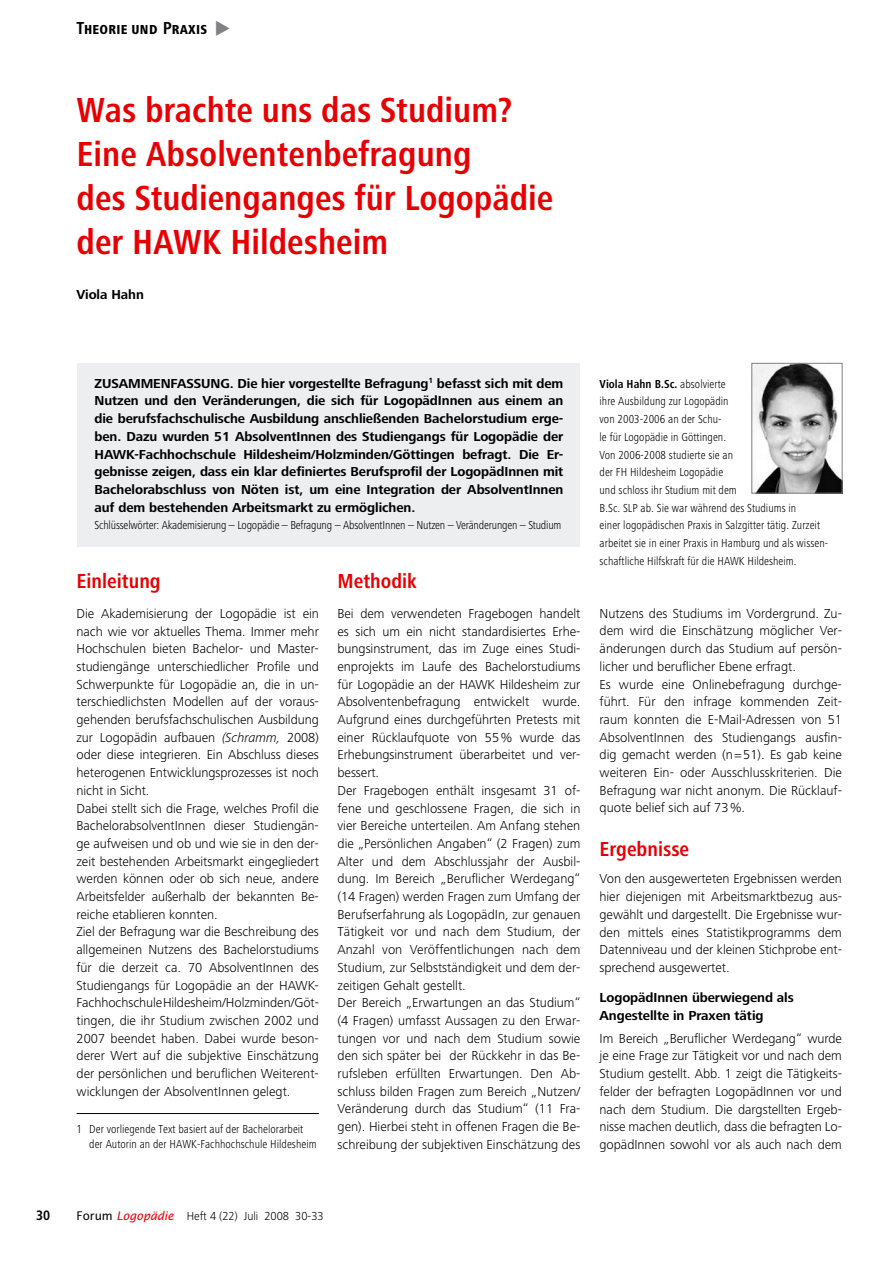
<style>
.page{position:relative;width:893px;height:1263px;background:#fff}
.page>*{position:absolute;margin:0;border:0;box-sizing:border-box;transform-origin:0 0}
.t1{font:700 condensed 36px/44.1px "Frutiger Next LT";color:#e60004}
.t2{font:700 condensed 21px "Frutiger Next LT";color:#e60004}
.t3{font:300 13.5px/17.7px "Frutiger Next LT";letter-spacing:-.005em;color:#000}
.t4{font:700 13.5px/17.7px "Frutiger Next LT";letter-spacing:-.005em;color:#000;text-align:justify}
.t5{font:800 condensed 13.5px "Frutiger Next LT";letter-spacing:.02em;color:#000}
.t6{font:700 condensed 13.5px "Frutiger LT";color:#000}
.t7{font:300 condensed 12px/17.7px "Frutiger Next LT";letter-spacing:.005em;color:#000}
.t8{font:300 condensed 12px "Frutiger Next LT";letter-spacing:-.015em;color:#000}
.t9{font:300 12px "Frutiger Next LT";color:#000}
.s1{font-weight:700;font-size:18px}
.s2{font-family:"European Pi Three";font-weight:400;font-stretch:normal;font-size:19.5px;color:#818084}
.s3{font-weight:700}
.s4{font-style:italic}
.s5{font-family:"Lucida Sans";font-weight:400}
.s6{font-family:"Lucida Sans";font-weight:400;font-style:italic;color:#e60004}
</style>
<div class="page">
<div style="left:78px;top:363px;width:502px;height:184px;background:#edeeef"></div>
<img style="left:753px;top:365px;width:87px;height:126px">
<div style="left:751px;top:363px;width:91px;height:130px;border:1px solid #818084"></div>
<hr style="left:77px;top:1113px;width:242px;height:1px;background:#000">
<p class="t5" style="left:77px;top:22px;width:156px"><span class="s1">T</span>HEORIE UND <span class="s1">P</span>RAXIS <span class="s2">E</span></p>
<h1 class="t1" style="left:77px;top:88px;width:478px">Was brachte uns das Studium?<br>Eine Absolventenbefragung<br>des Studienganges für Logopädie der HAWK Hildesheim</h1>
<p class="t4" style="left:77px;top:286px;width:69px">Viola Hahn</p>
<p class="t4" style="left:95px;top:374px;width:470px">ZUSAMMENFASSUNG. Die hier vorgestellte Befragung<sup>1</sup> befasst sich mit dem Nutzen und den Veränderungen, die sich für LogopädInnen aus einem an die berufsfachschulische Ausbildung anschließenden Bachelorstudium erge&shy;ben. Dazu wurden 51 AbsolventInnen des Studiengangs für Logopädie der HAWK-Fachhochschule Hildesheim/Holzminden/Göttingen befragt. Die Er&shy;gebnisse zeigen, dass ein klar definiertes Berufsprofil der LogopädInnen mit Bachelorabschluss von Nöten ist, um eine Integration der AbsolventInnen auf dem bestehenden Arbeitsmarkt zu ermöglichen.</p>
<p class="t8" style="left:95px;top:519px;width:468px">Schlüsselwörter: Akademisierung – Logopädie – Befragung – AbsolventInnen – Nutzen – Veränderungen – Studium</p>
<p class="t7" style="left:600px;top:375px;width:230px"><span class="s3">Viola Hahn B.Sc.</span> absolvierte<br>ihre Ausbildung zur Logopädin<br>von 2003-2006 an der Schu-<br>le für Logopädie in Göttingen.<br>Von 2006-2008 studierte sie an<br>der FH Hildesheim Logopädie<br>und schloss ihr Studium mit dem<br>B.Sc. SLP ab. Sie war während des Studiums in<br>einer logopädischen Praxis in Salzgitter tätig. Zurzeit arbeitet sie in einer Praxis in Hamburg und als wissen&shy;schaftliche Hilfskraft für die HAWK Hildesheim.</p>
<h2 class="t2" style="left:77px;top:570px;width:86px">Einleitung</h2>
<p class="t3" style="left:77px;top:604px;width:244px">Die Akademisierung der Logopädie ist ein nach wie vor aktuelles Thema. Immer mehr Hochschulen bieten Bachelor- und Master&shy;studiengänge unterschiedlicher Profile und Schwerpunkte für Logopädie an, die in un&shy;terschiedlichsten Modellen auf der voraus&shy;gehenden berufsfachschulischen Ausbildung zur Logopädin aufbauen <span class="s4">(Schramm,</span> 2008) oder diese integrieren. Ein Abschluss dieses heterogenen Entwicklungsprozesses ist noch nicht in Sicht.<br>Dabei stellt sich die Frage, welches Profil die BachelorabsolventInnen dieser Studiengän&shy;ge aufweisen und ob und wie sie in den der&shy;zeit bestehenden Arbeitsmarkt eingegliedert werden können oder ob sich neue, andere Arbeitsfelder außerhalb der bekannten Be&shy;reiche etablieren konnten.<br>Ziel der Befragung war die Beschreibung des allgemeinen Nutzens des Bachelorstudiums für die derzeit ca. 70 AbsolventInnen des Studiengangs für Logopädie an der HAWK-Fachhochschule Hildesheim/Holzminden/Göt&shy;tingen, die ihr Studium zwischen 2002 und 2007 beendet haben. Dabei wurde beson&shy;derer Wert auf die subjektive Einschätzung der persönlichen und beruflichen Weiterent&shy;wicklungen der AbsolventInnen gelegt.</p>
<p class="t7" style="left:89px;top:1122px;width:229px;line-height:15px;text-indent:-13px">1 Der vorliegende Text basiert auf der Bachelorarbeit der Autorin an der HAWK-Fachhochschule Hildesheim</p>
<h2 class="t2" style="left:338px;top:570px;width:81px">Methodik</h2>
<p class="t3" style="left:338px;top:604px;width:244px">Bei dem verwendeten Fragebogen handelt es sich um ein nicht standardisiertes Erhe&shy;bungsinstrument, das im Zuge eines Studi&shy;enprojekts im Laufe des Bachelorstudiums für Logopädie an der HAWK Hildesheim zur Absolventenbefragung entwickelt wurde.<br>Aufgrund eines durchgeführten Pretests mit einer Rücklaufquote von 55% wurde das Erhebungsinstrument überarbeitet und ver&shy;bessert.<br>Der Fragebogen enthält insgesamt 31 of&shy;fene und geschlossene Fragen, die sich in vier Bereiche unterteilen. Am Anfang stehen die „Persönlichen Angaben“ (2 Fragen) zum Alter und dem Abschlussjahr der Ausbil&shy;dung. Im Bereich „Beruflicher Werdegang“ (14 Fragen) werden Fragen zum Umfang der Berufserfahrung als LogopädIn, zur genauen Tätigkeit vor und nach dem Studium, der Anzahl von Veröffentlichungen nach dem Studium, zur Selbstständigkeit und dem der&shy;zeitigen Gehalt gestellt.<br>Der Bereich „Erwartungen an das Studium“ (4 Fragen) umfasst Aussagen zu den Erwar&shy;tungen vor und nach dem Studium sowie den sich später bei der Rückkehr in das Be&shy;rufsleben erfüllten Erwartungen. Den Ab&shy;schluss bilden Fragen zum Bereich „Nutzen/ Veränderung durch das Studium“ (11 Fra&shy;gen). Hierbei steht in offenen Fragen die Be&shy;schreibung der subjektiven Einschätzung des</p>
<p class="t3" style="left:600px;top:604px;width:244px">Nutzens des Studiums im Vordergrund. Zu&shy;dem wird die Einschätzung möglicher Ver&shy;änderungen durch das Studium auf persön&shy;licher und beruflicher Ebene erfragt.<br>Es wurde eine Onlinebefragung durchge&shy;führt. Für den infrage kommenden Zeit&shy;raum konnten die E-Mail-Adressen von 51<br>AbsolventInnen des Studiengangs ausfin&shy;dig gemacht werden (n=51). Es gab keine weiteren Ein- oder Ausschlusskriterien. Die Befragung war nicht anonym. Die Rücklauf&shy;quote belief sich auf 73%.</p>
<h2 class="t2" style="left:600px;top:837px;width:91px">Ergebnisse</h2>
<p class="t3" style="left:600px;top:870px;width:244px;text-align:justify">Von den ausgewerteten Ergebnissen werden hier diejenigen mit Arbeitsmarktbezug aus&shy;gewählt und dargestellt. Die Ergebnisse wur&shy;den mittels eines Statistikprogramms dem Datenniveau und der kleinen Stichprobe ent&shy;sprechend ausgewertet.</p>
<p class="t4" style="left:600px;top:989px;width:196px">LogopädInnen überwiegend als<br>Angestellte in Praxen tätig</p>
<p class="t3" style="left:600px;top:1029px;width:244px;text-align:justify">Im Bereich „Beruflicher Werdegang“ wurde je eine Frage zur Tätigkeit vor und nach dem Studium gestellt. Abb. 1 zeigt die Tätigkeits&shy;felder der befragten LogopädInnen vor und nach dem Studium. Die dargstellten Ergeb&shy;nisse machen deutlich, dass die befragten Lo&shy;gopädInnen sowohl vor als auch nach dem</p>
<p class="t6" style="left:36px;top:1207px;width:16px">30</p>
<p class="t9" style="left:77px;top:1209px;width:249px"><span class="s5">Forum</span> <span class="s6">Logopädie</span> Heft 4 (22) Juli 2008 30-33</p>
</div>
